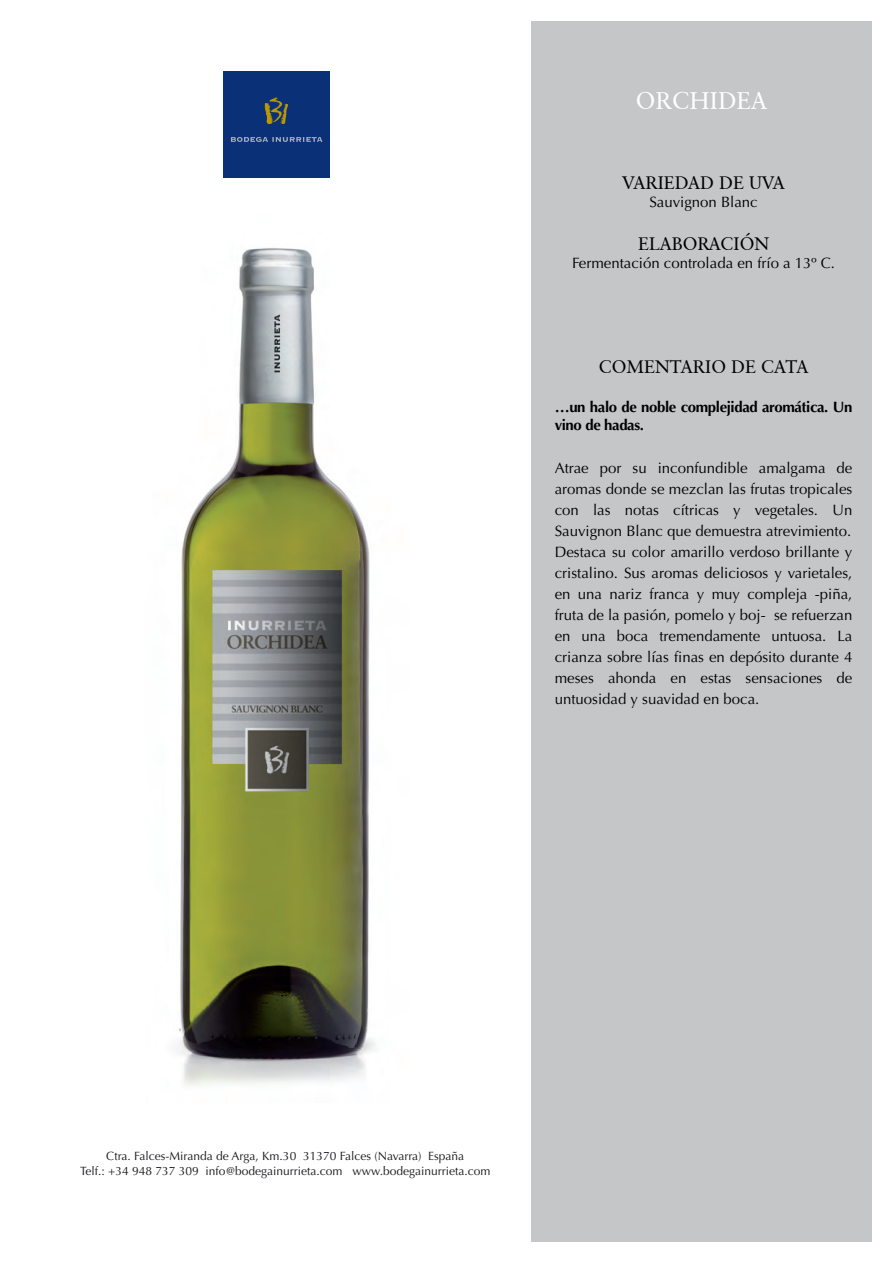
<style>
.page{position:relative;width:893px;height:1263px;background:#fff}
.page>*{position:absolute;margin:0;border:0;box-sizing:border-box;transform-origin:0 0}
.t1{font:24px "Classical Garamond BT";color:#fff}
.t2{font:18px "Classical Garamond BT";color:#000}
.t3{font:15px/21px "Optima";color:#000;text-align:justify}
.t4{font:700 15px/18px "Optima";letter-spacing:-.025em;color:#000}
.t5{font:12px/14.4px "Optima";color:#1a171b;text-align:center}
</style>
<div class="page">
<div style="left:531px;top:21px;width:341px;height:1221px;background:#c5c6c8"></div>
<img style="left:176px;top:248px;width:199px;height:838px">
<div style="left:223px;top:71px;width:107px;height:106px;background:#0a3178"></div>
<svg style="left:265px;top:97px;width:23px;height:27px"></svg>
<svg style="left:231px;top:137px;width:92px;height:5px"></svg>
<h1 class="t1" style="left:636px;top:85px;width:133px">ORCHIDEA</h1>
<p class="t2" style="left:622px;top:172px;width:164px">VARIEDAD DE UVA</p>
<p class="t3" style="left:649px;top:191px;width:110px">Sauvignon Blanc</p>
<p class="t2" style="left:638px;top:233px;width:133px">ELABORACIÓN</p>
<p class="t3" style="left:572px;top:253px;width:264px">Fermentación controlada en frío a 13º C.</p>
<p class="t2" style="left:599px;top:355px;width:211px">COMENTARIO DE CATA</p>
<p class="t4" style="left:555px;top:398px;width:299px">…un halo de noble complejidad aromática. Un vino de hadas.</p>
<p class="t3" style="left:555px;top:457px;width:299px">Atrae por su inconfundible amalgama de aromas donde se mezclan las frutas tropicales con las notas cítricas y vegetales. Un Sauvignon Blanc que demuestra atrevimiento.<br>Destaca su color amarillo verdoso brillante y cristalino. Sus aromas deliciosos y varietales, en una nariz franca y muy compleja -piña, fruta de la pasión, pomelo y boj- se refuerzan en una boca tremendamente untuosa. La crianza sobre lías finas en depósito durante 4 meses ahonda en estas sensaciones de untuosidad y suavidad en boca.</p>
<p class="t5" style="left:80px;top:1149px;width:412px">Ctra. Falces-Miranda de Arga, Km.30 31370 Falces (Navarra) España<br>Telf.: +34 948 737 309 info@bodegainurrieta.com www.bodegainurrieta.com</p>
</div>
